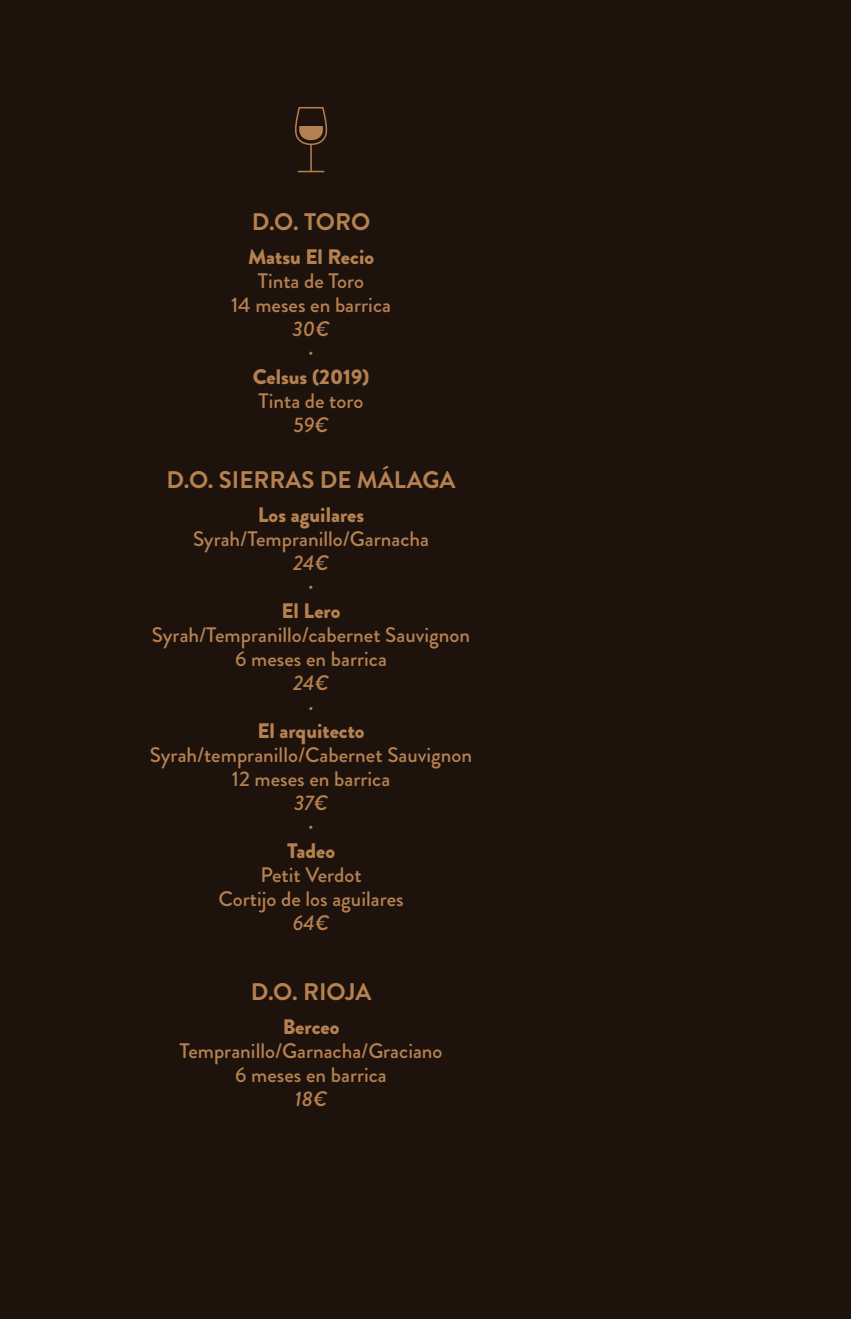
<style>
.page{position:relative;width:851px;height:1319px;background:#fff}
.page>*{position:absolute;margin:0;border:0;box-sizing:border-box;transform-origin:0 0}
.t1{font:700 24px "Brandon Grotesque";color:#b68150}
.t2{font:500 21px/24px "Brandon Grotesque";color:#b68150;text-align:center}
.t3{font:900 21px "Brandon Grotesque";color:#b68150}
.t4{font:italic 500 21px/24px "Brandon Grotesque";color:#b68150;text-align:center}
</style>
<div class="page">
<div style="left:0;top:0;width:850px;height:1318px;background:#1e120d"></div>
<hr style="left:310px;top:144px;width:2px;height:27px;background:#b68150">
<svg style="left:298px;top:171px;width:26px;height:1px"></svg>
<svg style="left:295px;top:107px;width:33px;height:39px"></svg>
<p class="t1" style="left:252px;top:205px;width:120px">D.O. TORO</p>
<p class="t3" style="left:248px;top:242px;width:127px">Matsu El Recio</p>
<p class="t2" style="left:231px;top:269px;width:161px">Tinta de Toro<br>14 meses en barrica</p>
<p class="t4" style="left:292px;top:317px;width:38px">30€</p>
<p class="t2" style="left:308px;top:341px;width:6px">·</p>
<p class="t3" style="left:253px;top:362px;width:118px">Celsus (2019)</p>
<p class="t2" style="left:258px;top:389px;width:106px">Tinta de toro</p>
<p class="t4" style="left:293px;top:413px;width:37px">59€</p>
<p class="t1" style="left:166px;top:463px;width:290px">D.O. SIERRAS DE MÁLAGA</p>
<p class="t3" style="left:258px;top:499px;width:108px">Los aguilares</p>
<p class="t2" style="left:193px;top:527px;width:237px">Syrah/Tempranillo/Garnacha</p>
<p class="t4" style="left:293px;top:551px;width:37px">24€</p>
<p class="t2" style="left:308px;top:575px;width:6px">·</p>
<p class="t3" style="left:281px;top:595px;width:60px">El Lero</p>
<p class="t2" style="left:152px;top:623px;width:319px">Syrah/Tempranillo/cabernet Sauvignon<br>6 meses en barrica</p>
<p class="t4" style="left:293px;top:671px;width:37px">24€ ·</p>
<p class="t3" style="left:257px;top:715px;width:109px">El arquitecto</p>
<p class="t2" style="left:150px;top:743px;width:324px">Syrah/tempranillo/Cabernet Sauvignon<br>12 meses en barrica</p>
<p class="t4" style="left:294px;top:791px;width:35px">37€</p>
<p class="t2" style="left:308px;top:815px;width:6px">·</p>
<p class="t3" style="left:287px;top:835px;width:49px">Tadeo</p>
<p class="t2" style="left:218px;top:863px;width:187px">Petit Verdot<br>Cortijo de los aguilares</p>
<p class="t4" style="left:293px;top:911px;width:38px">64€</p>
<p class="t1" style="left:251px;top:974px;width:122px">D.O. RIOJA</p>
<p class="t3" style="left:282px;top:1011px;width:58px">Berceo</p>
<p class="t2" style="left:179px;top:1038px;width:264px">Tempranillo/Garnacha/Graciano<br>6 meses en barrica</p>
<p class="t4" style="left:295px;top:1086px;width:34px">18€</p>
</div>
